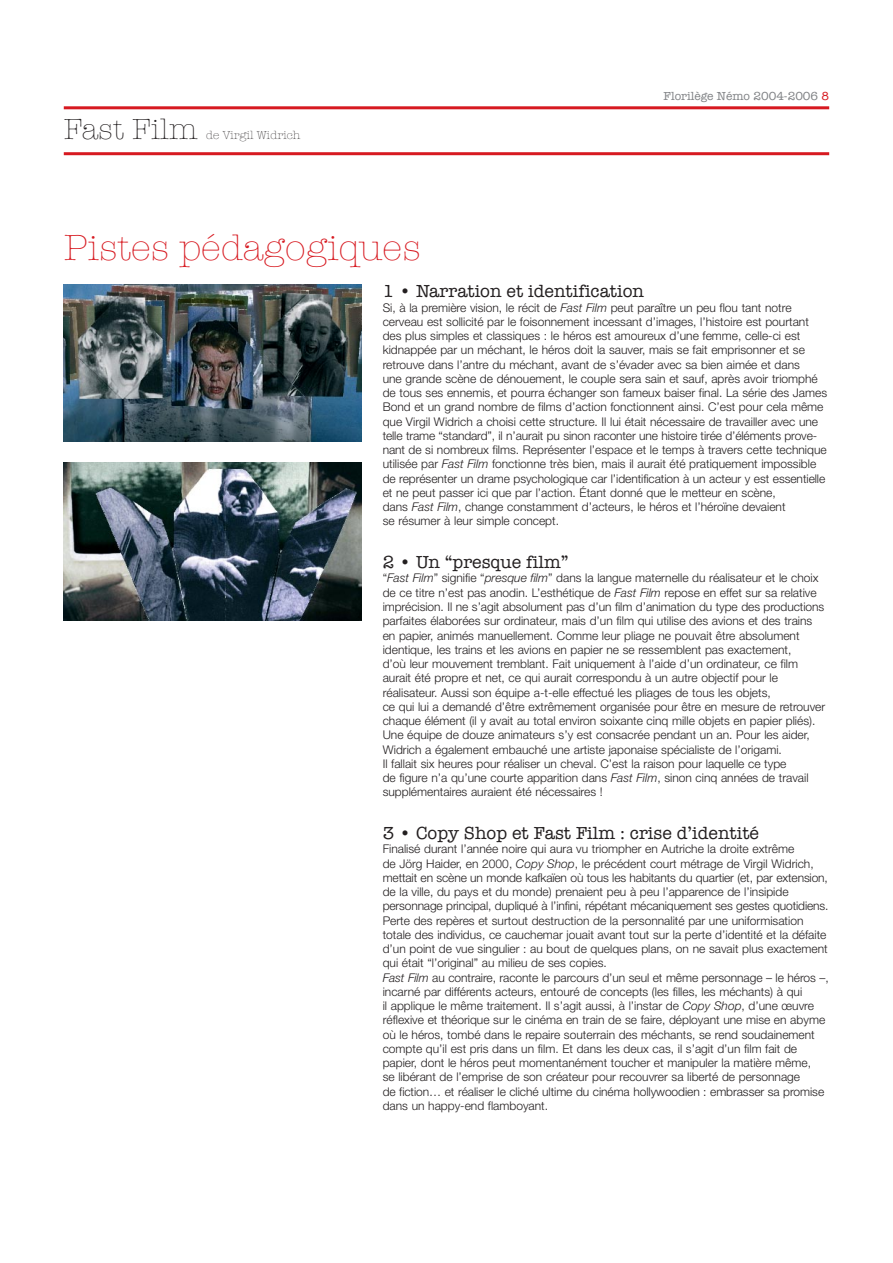
<style>
.page{position:relative;width:893px;height:1263px;background:#fff}
.page>*{position:absolute;margin:0;border:0;box-sizing:border-box;transform-origin:0 0}
.t1{font:300 37.5px "American Typewriter";color:#d71920}
.t2{font:300 30px "American Typewriter";color:#231f20}
.t3{font:18px "American Typewriter";color:#231f20}
.t4{font:300 12px/14.2px "Helvetica Neue";color:#231f20}
.t5{font:12px "American Typewriter";color:#808285}
.t6{font:300 12px "American Typewriter";color:#231f20}
.s1{color:#d71920}
.s2{font-style:italic}
</style>
<div class="page">
<hr style="left:64px;top:106px;width:765px;height:3px;background:#d71920">
<hr style="left:64px;top:152px;width:765px;height:3px;background:#d71920">
<img style="left:64px;top:284px;width:297px;height:158px">
<img style="left:64px;top:463px;width:297px;height:157px">
<h2 class="t2" style="left:64px;top:112px;width:135px">Fast Film</h2>
<p class="t6" style="left:206px;top:129px;width:96px">de Virgil Widrich</p>
<h1 class="t1" style="left:64px;top:226px;width:359px">Pistes pédagogiques</h1>
<p class="t5" style="left:664px;top:89px;width:167px">Florilège Némo 2004-2006 <span class="s1">8</span></p>
<h3 class="t3" style="left:383px;top:281px;width:263px">1 • Narration et identification</h3>
<p class="t4" style="left:383px;top:300px;width:446px">Si, à la première vision, le récit de <span class="s2">Fast Film</span> peut paraître un peu flou tant notre cerveau est sollicité par le foisonnement incessant d’images, l’histoire est pourtant des plus simples et classiques : le héros est amoureux d’une femme, celle-ci est kidnappée par un méchant, le héros doit la sauver, mais se fait emprisonner et se retrouve dans l’antre du méchant, avant de s’évader avec sa bien aimée et dans<br>une grande scène de dénouement, le couple sera sain et sauf, après avoir triomphé de tous ses ennemis, et pourra échanger son fameux baiser final. La série des James Bond et un grand nombre de films d’action fonctionnent ainsi. C’est pour cela même que Virgil Widrich a choisi cette structure. Il lui était nécessaire de travailler avec une telle trame “standard”, il n’aurait pu sinon raconter une histoire tirée d’éléments prove&shy;nant de si nombreux films. Représenter l’espace et le temps à travers cette technique utilisée par <span class="s2">Fast Film</span> fonctionne très bien, mais il aurait été pratiquement impossible de représenter un drame psychologique car l’identification à un acteur y est essentielle et ne peut passer ici que par l’action. Étant donné que le metteur en scène,<br>dans <span class="s2">Fast Film</span>, change constamment d’acteurs, le héros et l’héroïne devaient<br>se résumer à leur simple concept.</p>
<h3 class="t3" style="left:383px;top:552px;width:187px">2 • Un “presque film”</h3>
<p class="t4" style="left:383px;top:571px;width:444px">“<span class="s2">Fast Film</span>” signifie “<span class="s2">presque film</span>” dans la langue maternelle du réalisateur et le choix de ce titre n’est pas anodin. L’esthétique de <span class="s2">Fast Film</span> repose en effet sur sa relative imprécision. Il ne s’agit absolument pas d’un film d’animation du type des productions parfaites élaborées sur ordinateur, mais d’un film qui utilise des avions et des trains en papier, animés manuellement. Comme leur pliage ne pouvait être absolument identique, les trains et les avions en papier ne se ressemblent pas exactement,<br>d’où leur mouvement tremblant. Fait uniquement à l’aide d’un ordinateur, ce film aurait été propre et net, ce qui aurait correspondu à un autre objectif pour le réalisateur. Aussi son équipe a-t-elle effectué les pliages de tous les objets,<br>ce qui lui a demandé d’être extrêmement organisée pour être en mesure de retrouver chaque élément (il y avait au total environ soixante cinq mille objets en papier pliés).<br>Une équipe de douze animateurs s’y est consacrée pendant un an. Pour les aider, Widrich a également embauché une artiste japonaise spécialiste de l’origami.<br>Il fallait six heures pour réaliser un cheval. C’est la raison pour laquelle ce type<br>de figure n’a qu’une courte apparition dans <span class="s2">Fast Film</span>, sinon cinq années de travail supplémentaires auraient été nécessaires !</p>
<h3 class="t3" style="left:383px;top:823px;width:378px">3 • Copy Shop et Fast Film : crise d’identité</h3>
<p class="t4" style="left:383px;top:842px;width:447px">Finalisé durant l’année noire qui aura vu triompher en Autriche la droite extrême<br>de Jörg Haider, en 2000, <span class="s2">Copy Shop</span>, le précédent court métrage de Virgil Widrich, mettait en scène un monde kafkaïen où tous les habitants du quartier (et, par extension, de la ville, du pays et du monde) prenaient peu à peu l’apparence de l’insipide personnage principal, dupliqué à l’infini, répétant mécaniquement ses gestes quotidiens.<br>Perte des repères et surtout destruction de la personnalité par une uniformisation totale des individus, ce cauchemar jouait avant tout sur la perte d’identité et la défaite d’un point de vue singulier : au bout de quelques plans, on ne savait plus exactement qui était “l’original” au milieu de ses copies.<br><span class="s2">Fast Film</span> au contraire, raconte le parcours d’un seul et même personnage – le héros –, incarné par différents acteurs, entouré de concepts (les filles, les méchants) à qui<br>il applique le même traitement. Il s’agit aussi, à l’instar de <span class="s2">Copy Shop</span>, d’une œuvre réflexive et théorique sur le cinéma en train de se faire, déployant une mise en abyme où le héros, tombé dans le repaire souterrain des méchants, se rend soudainement compte qu’il est pris dans un film. Et dans les deux cas, il s’agit d’un film fait de papier, dont le héros peut momentanément toucher et manipuler la matière même,<br>se libérant de l’emprise de son créateur pour recouvrer sa liberté de personnage<br>de fiction… et réaliser le cliché ultime du cinéma hollywoodien : embrasser sa promise dans un happy-end flamboyant.</p>
</div>
